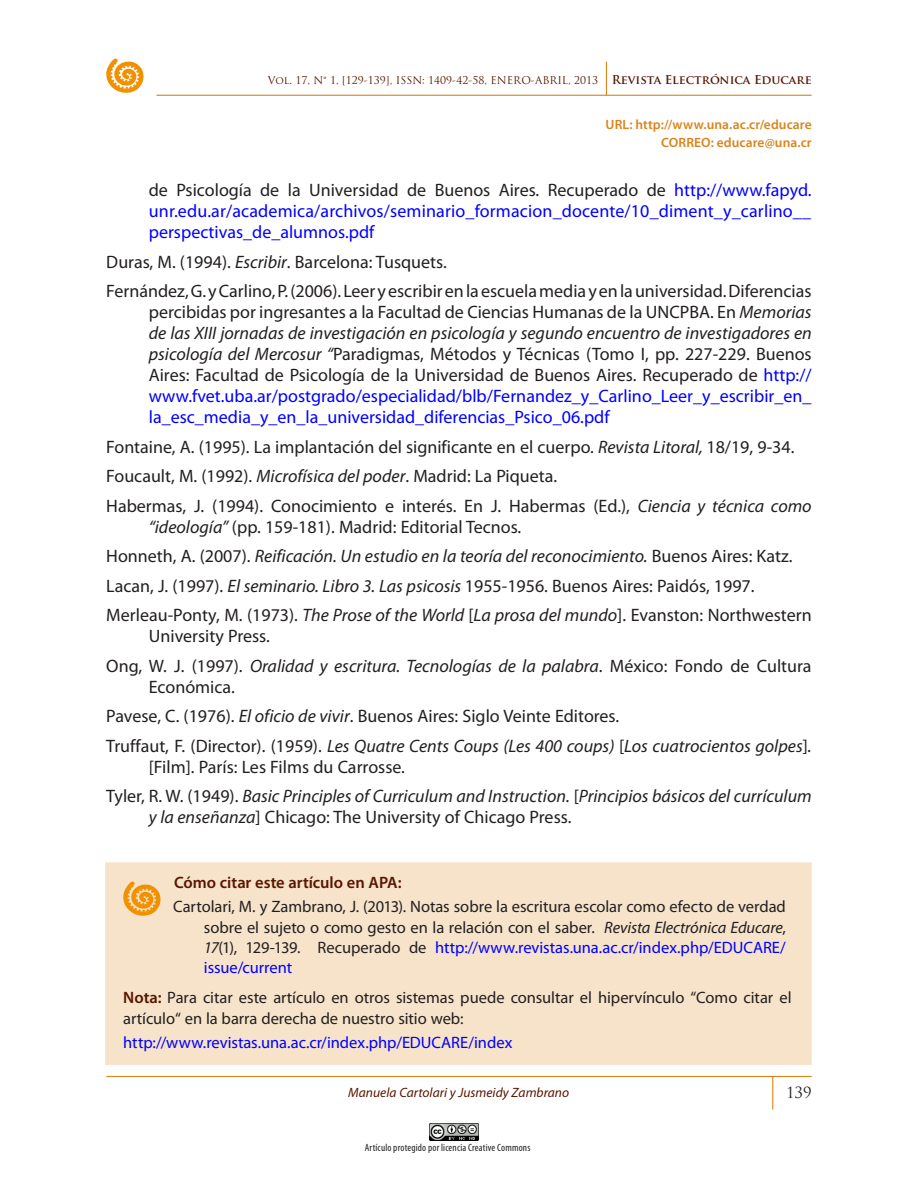
<style>
.page{position:relative;width:918px;height:1188px;background:#fff}
.page>*{position:absolute;margin:0;border:0;box-sizing:border-box;transform-origin:0 0}
.t1{font:18px/21px "Myriad Pro";color:#231f20}
.t2{font:italic 18px/21px "Myriad Pro";color:#231f20}
.t3{font:18px/21px "Myriad Pro";color:#00f;text-align:justify}
._1-TITULO_PRINCIPAL{font:16.5px/20.2px "Myriad Pro";letter-spacing:-.005em;color:#231f20;text-align:justify}
._1-TITULO_PRINCIPAL-2{font:16.5px "Myriad Pro";letter-spacing:-.005em;color:#00f}
._1-TITULO_PRINCIPAL-3{font:600 16.5px "Myriad Pro";letter-spacing:-.005em;color:#591600}
.t4{font:15px "Trajan Pro";color:#231f20}
.t5{font:600 13.5px/18px "Myriad Pro";letter-spacing:.005em;color:#db841a;text-align:right}
.t6{font:italic 13.5px "Myriad Pro";letter-spacing:.005em;color:#591600}
.t7{font:10.5px "Trajan Pro";color:#591600}
.t8{font:condensed 10.5px "Myriad Pro";letter-spacing:.015em;color:#231f20}
.s1{font-weight:700;font-size:12px}
.s2{color:#231f20}
.s3{font-style:italic}
.s4{color:#00f}
.s5{font-style:normal}
.s6{font-weight:600;color:#591600}
</style>
<div class="page">
<hr style="left:156px;top:95px;width:656px;height:1px;background:#db841a">
<hr style="left:606px;top:62px;width:1px;height:34px;background:#db841a">
<svg style="left:106px;top:58px;width:38px;height:35px"></svg>
<hr style="left:106px;top:1076px;width:706px;height:1px;background:#db841a">
<img style="left:430px;top:1123px;width:49px;height:17px">
<hr style="left:772px;top:1077px;width:1px;height:33px;background:#db841a">
<div style="left:105px;top:862px;width:707px;height:203px;background:#f6e3ca"></div>
<svg style="left:123px;top:881px;width:38px;height:35px"></svg>
<p class="t7" style="left:268px;top:74px;width:545px">Vol. 17, N° 1, [129-139], ISSN: 1409-42-58, ENERO-ABRIL, 2013 <span class="s1">Revista Electrónica Educare</span></p>
<p class="t5" style="left:606px;top:115px;width:208px">URL: http://www.una.ac.cr/educare<br>CORREO: educare@una.cr</p>
<p class="t3" style="left:149px;top:180px;width:664px"><span class="s2">de Psicología de la Universidad de Buenos Aires. Recuperado de</span> http://www.fapyd. unr.edu.ar/academica/archivos/seminario_formacion_docente/10_diment_y_carlino__ perspectivas_de_alumnos.pdf</p>
<p class="t1" style="left:106px;top:251px;width:342px">Duras, M. (1994). <span class="s3">Escribir</span>. Barcelona: Tusquets.</p>
<p class="t1" style="left:149px;top:281px;width:664px;text-align:justify;text-indent:-43px">Fernández, G. y Carlino, P. (2006). Leer y escribir en la escuela media y en la universidad. Diferencias percibidas por ingresantes a la Facultad de Ciencias Humanas de la UNCPBA. En <span class="s3">Memorias de las XIII jornadas de investigación en psicología y segundo encuentro de investigadores en psicología del Mercosur “</span>Paradigmas, Métodos y Técnicas (Tomo I, pp. 227-229. Buenos Aires: Facultad de Psicología de la Universidad de Buenos Aires. Recuperado de <span class="s4">http:// www.fvet.uba.ar/postgrado/especialidad/blb/Fernandez_y_Carlino_Leer_y_escribir_en_ la_esc_media_y_en_la_universidad_diferencias_Psico_06.pdf</span></p>
<p class="t1" style="left:106px;top:436px;width:690px">Fontaine, A. (1995). La implantación del significante en el cuerpo. <span class="s3">Revista Litoral,</span> 18/19, 9-34.</p>
<p class="t1" style="left:106px;top:466px;width:452px">Foucault, M. (1992). <span class="s3">Microfísica del poder</span>. Madrid: La Piqueta.</p>
<p class="t1" style="left:149px;top:495px;width:664px;text-indent:-43px">Habermas, J. (1994). Conocimiento e interés. En J. Habermas (Ed.), <span class="s3">Ciencia y técnica como “ideología”</span> (pp. 159-181). Madrid: Editorial Tecnos.</p>
<p class="t2" style="left:106px;top:546px;width:688px"><span class="s5">Honneth, A. (2007).</span> Reificación. Un estudio en la teoría del reconocimiento. <span class="s5">Buenos Aires: Katz.</span></p>
<p class="t1" style="left:106px;top:575px;width:650px">Lacan, J. (1997). <span class="s3">El seminario. Libro 3. Las psicosis</span> 1955-1956. Buenos Aires: Paidós, 1997.</p>
<p class="t1" style="left:149px;top:605px;width:664px;text-indent:-43px">Merleau-Ponty, M. (1973). <span class="s3">The Prose of the World</span> [<span class="s3">La prosa del mundo</span>]. Evanston: Northwestern<br>University Press.</p>
<p class="t1" style="left:149px;top:655px;width:664px;text-indent:-43px">Ong, W. J. (1997). <span class="s3">Oralidad y escritura. Tecnologías de la palabra</span>. México: Fondo de Cultura<br>Económica.</p>
<p class="t1" style="left:106px;top:706px;width:515px">Pavese, C. (1976). <span class="s3">El oficio de vivir</span>. Buenos Aires: Siglo Veinte Editores.</p>
<p class="t1" style="left:149px;top:735px;width:664px;text-indent:-43px">Truffaut, F. (Director). (1959). <span class="s3">Les Quatre Cents Coups (Les 400 coups)</span> [<span class="s3">Los cuatrocientos golpes</span>]<span class="s3">. </span>[Film]. París: Les Films du Carrosse.</p>
<p class="t2" style="left:149px;top:786px;width:664px;text-indent:-43px"><span class="s5">Tyler, R. W. (1949).</span> Basic Principles of Curriculum and Instruction. <span class="s5">[</span>Principios básicos del currículum y la enseñanza<span class="s5">] Chicago: The University of Chicago Press.</span></p>
<p class="_1-TITULO_PRINCIPAL-3" style="left:174px;top:872px;width:229px">Cómo citar este artículo en APA:</p>
<p class="_1-TITULO_PRINCIPAL" style="left:204px;top:897px;width:584px;text-indent:-31px">Cartolari, M. y Zambrano, J. (2013). Notas sobre la escritura escolar como efecto de verdad sobre el sujeto o como gesto en la relación con el saber. <span class="s3">Revista Electrónica Educare</span>, <span class="s3">17</span>(1), 129-139. Recuperado de <span class="s4">http://www.revistas.una.ac.cr/index.php/EDUCARE/ issue/current</span></p>
<p class="_1-TITULO_PRINCIPAL" style="left:123px;top:987px;width:670px"><span class="s6">Nota:</span> Para citar este artículo en otros sistemas puede consultar el hipervínculo “Como citar el artículo“ en la barra derecha de nuestro sitio web:</p>
<p class="_1-TITULO_PRINCIPAL-2" style="left:123px;top:1032px;width:391px">http://www.revistas.una.ac.cr/index.php/EDUCARE/index</p>
<p class="t6" style="left:348px;top:1084px;width:223px">Manuela Cartolari y Jusmeidy Zambrano</p>
<p class="t8" style="left:365px;top:1141px;width:167px">Artículo protegido por licencia Creative Commons</p>
<p class="t4" style="left:786px;top:1083px;width:27px">139</p>
</div>
